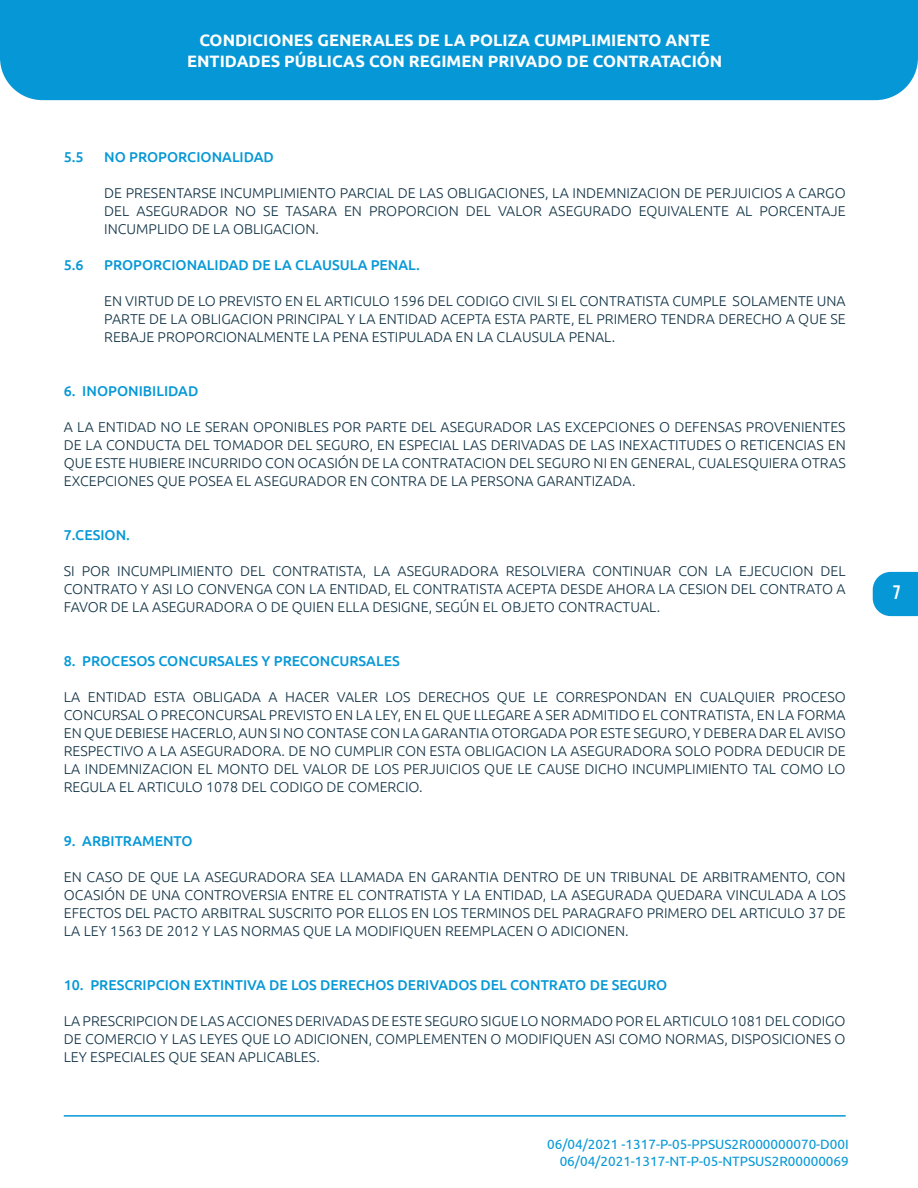
<style>
.page{position:relative;width:918px;height:1188px;background:#fff}
.page>*{position:absolute;margin:0;border:0;box-sizing:border-box;transform-origin:0 0}
.t1{font:700 19.5px "Bebas Neue";color:#fff}
.t2{font:700 16.5px/21px "Ubuntu";color:#fff;text-align:center}
.t3{font:300 14.25px/18px "Ubuntu";color:#123446;text-align:justify}
.t4{font:500 14.25px "Ubuntu";color:#0698d6}
.t5{font:13.5px/16.2px "Ubuntu";color:#0698d6;text-align:right}
</style>
<div class="page">
<div style="left:0;top:0;width:918px;height:100px;background:#0698d6"></div>
<svg style="left:873px;top:572px;width:45px;height:44px;background:#169ed8"></svg>
<hr style="left:64px;top:1115px;width:782px;height:2px;background:#0698d6">
<p class="t2" style="left:187px;top:30px;width:537px">CONDICIONES GENERALES DE LA POLIZA CUMPLIMIENTO ANTE<br>ENTIDADES PÚBLICAS CON REGIMEN PRIVADO DE CONTRATACIÓN</p>
<p class="t4" style="left:64px;top:148px;width:21px">5.5</p>
<p class="t4" style="left:104px;top:148px;width:171px">NO PROPORCIONALIDAD</p>
<p class="t3" style="left:104px;top:184px;width:743px">DE PRESENTARSE INCUMPLIMIENTO PARCIAL DE LAS OBLIGACIONES, LA INDEMNIZACION DE PERJUICIOS A CARGO DEL ASEGURADOR NO SE TASARA EN PROPORCION DEL VALOR ASEGURADO EQUIVALENTE AL PORCENTAJE INCUMPLIDO DE LA OBLIGACION.</p>
<p class="t4" style="left:64px;top:256px;width:21px">5.6</p>
<p class="t4" style="left:104px;top:256px;width:317px">PROPORCIONALIDAD DE LA CLAUSULA PENAL.</p>
<p class="t3" style="left:104px;top:292px;width:743px">EN VIRTUD DE LO PREVISTO EN EL ARTICULO 1596 DEL CODIGO CIVIL SI EL CONTRATISTA CUMPLE SOLAMENTE UNA PARTE DE LA OBLIGACION PRINCIPAL Y LA ENTIDAD ACEPTA ESTA PARTE, EL PRIMERO TENDRA DERECHO A QUE SE REBAJE PROPORCIONALMENTE LA PENA ESTIPULADA EN LA CLAUSULA PENAL.</p>
<p class="t4" style="left:64px;top:382px;width:136px">6. INOPONIBILIDAD</p>
<p class="t3" style="left:64px;top:418px;width:784px">A LA ENTIDAD NO LE SERAN OPONIBLES POR PARTE DEL ASEGURADOR LAS EXCEPCIONES O DEFENSAS PROVENIENTES DE LA CONDUCTA DEL TOMADOR DEL SEGURO, EN ESPECIAL LAS DERIVADAS DE LAS INEXACTITUDES O RETICENCIAS EN QUE ESTE HUBIERE INCURRIDO CON OCASIÓN DE LA CONTRATACION DEL SEGURO NI EN GENERAL, CUALESQUIERA OTRAS EXCEPCIONES QUE POSEA EL ASEGURADOR EN CONTRA DE LA PERSONA GARANTIZADA.</p>
<p class="t4" style="left:64px;top:526px;width:68px">7.CESION.</p>
<p class="t3" style="left:64px;top:562px;width:783px">SI POR INCUMPLIMIENTO DEL CONTRATISTA, LA ASEGURADORA RESOLVIERA CONTINUAR CON LA EJECUCION DEL CONTRATO Y ASI LO CONVENGA CON LA ENTIDAD, EL CONTRATISTA ACEPTA DESDE AHORA LA CESION DEL CONTRATO A FAVOR DE LA ASEGURADORA O DE QUIEN ELLA DESIGNE, SEGÚN EL OBJETO CONTRACTUAL.</p>
<p class="t4" style="left:64px;top:652px;width:337px">8. PROCESOS CONCURSALES Y PRECONCURSALES</p>
<p class="t3" style="left:64px;top:688px;width:783px">LA ENTIDAD ESTA OBLIGADA A HACER VALER LOS DERECHOS QUE LE CORRESPONDAN EN CUALQUIER PROCESO CONCURSAL O PRECONCURSAL PREVISTO EN LA LEY, EN EL QUE LLEGARE A SER ADMITIDO EL CONTRATISTA, EN LA FORMA EN QUE DEBIESE HACERLO, AUN SI NO CONTASE CON LA GARANTIA OTORGADA POR ESTE SEGURO, Y DEBERA DAR EL AVISO RESPECTIVO A LA ASEGURADORA. DE NO CUMPLIR CON ESTA OBLIGACION LA ASEGURADORA SOLO PODRA DEDUCIR DE LA INDEMNIZACION EL MONTO DEL VALOR DE LOS PERJUICIOS QUE LE CAUSE DICHO INCUMPLIMIENTO TAL COMO LO REGULA EL ARTICULO 1078 DEL CODIGO DE COMERCIO.</p>
<p class="t4" style="left:64px;top:832px;width:130px">9. ARBITRAMENTO</p>
<p class="t3" style="left:64px;top:867px;width:784px">EN CASO DE QUE LA ASEGURADORA SEA LLAMADA EN GARANTIA DENTRO DE UN TRIBUNAL DE ARBITRAMENTO, CON OCASIÓN DE UNA CONTROVERSIA ENTRE EL CONTRATISTA Y LA ENTIDAD, LA ASEGURADA QUEDARA VINCULADA A LOS EFECTOS DEL PACTO ARBITRAL SUSCRITO POR ELLOS EN LOS TERMINOS DEL PARAGRAFO PRIMERO DEL ARTICULO 37 DE LA LEY 1563 DE 2012 Y LAS NORMAS QUE LA MODIFIQUEN REEMPLACEN O ADICIONEN.</p>
<p class="t4" style="left:64px;top:976px;width:605px">10. PRESCRIPCION EXTINTIVA DE LOS DERECHOS DERIVADOS DEL CONTRATO DE SEGURO</p>
<p class="t3" style="left:64px;top:1011px;width:783px">LA PRESCRIPCION DE LAS ACCIONES DERIVADAS DE ESTE SEGURO SIGUE LO NORMADO POR EL ARTICULO 1081 DEL CODIGO DE COMERCIO Y LAS LEYES QUE LO ADICIONEN, COMPLEMENTEN O MODIFIQUEN ASI COMO NORMAS, DISPOSICIONES O LEY ESPECIALES QUE SEAN APLICABLES.</p>
<p class="t5" style="left:547px;top:1136px;width:303px">06/04/2021 -1317-P-05-PPSUS2R000000070-D00I<br>06/04/2021-1317-NT-P-05-NTPSUS2R00000069</p>
<h1 class="t1" style="left:893px;top:582px;width:9px">7</h1>
</div>
